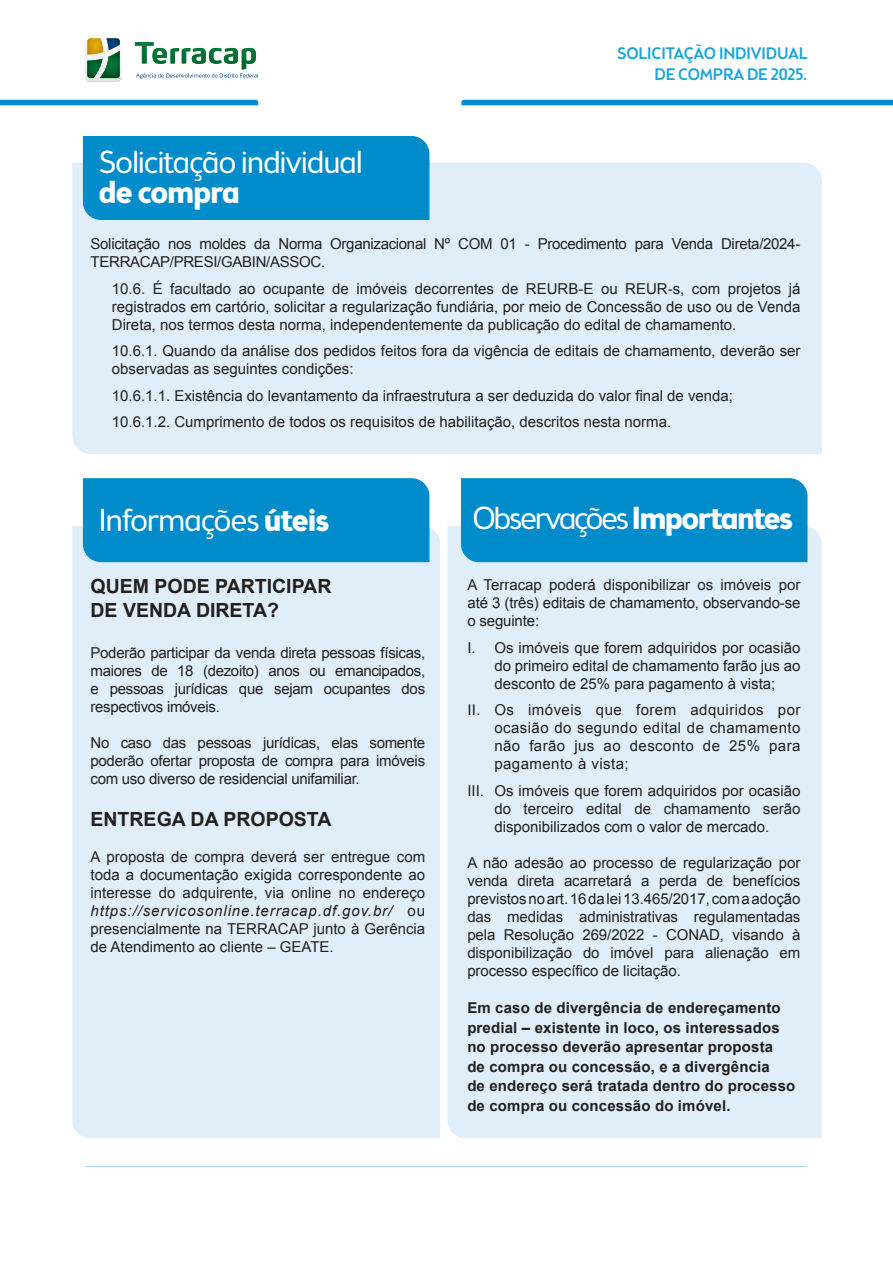
<style>
.page{position:relative;width:893px;height:1263px;background:#fff}
.page>*{position:absolute;margin:0;border:0;box-sizing:border-box;transform-origin:0 0}
.t1{font:300 31.5px/30px "Brooklyn Samuels Five";letter-spacing:-.02em;color:#fff}
.t2{font:300 31.5px "Brooklyn Samuels Five";letter-spacing:-.06em;color:#fff}
.t3{font:700 19.5px/23.4px "Arial";color:#231f20}
.t4{font:500 16.5px/20.4px "Brooklyn Samuels Five";letter-spacing:-.01em;color:#1ca4d7;text-align:right}
.Paragraph_Style_1{font:15px/18px "Arial";color:#231f20;text-align:justify}
.t5{font:700 15px/19.5px "Arial";letter-spacing:.01em;color:#231f20;text-align:justify}
.Paragraph_Style_1-2{font:15px/18px "Arial";letter-spacing:-.02em;color:#231f20}
.s1{font-weight:700}
.s2{font-style:italic}
</style>
<div class="page">
<svg style="left:0;top:100px;width:258px;height:5px"></svg>
<div style="left:461px;top:100px;width:432px;height:5px;background:#008cca"></div>
<svg style="left:85px;top:38px;width:37px;height:44px"></svg>
<img style="left:87px;top:59px;width:16px;height:19px">
<svg style="left:135px;top:42px;width:123px;height:37px"></svg>
<hr style="left:85px;top:1166px;width:722px;height:1px;background:#a5d2ec">
<div style="left:72px;top:526px;width:368px;height:612px;background:#dfeef8"></div>
<div style="left:72px;top:163px;width:750px;height:291px;background:#dfeef8"></div>
<div style="left:448px;top:526px;width:374px;height:612px;background:#dfeef8"></div>
<div style="left:83px;top:478px;width:346px;height:84px;background:#008cca"></div>
<div style="left:83px;top:136px;width:346px;height:84px;background:#008cca"></div>
<div style="left:461px;top:478px;width:346px;height:84px;background:#008cca"></div>
<p class="t1" style="left:99px;top:150px;width:265px">Solicitação individual <span class="s1">de compra</span></p>
<p class="t4" style="left:617px;top:45px;width:192px">SOLICITAÇÃO INDIVIDUAL<br>DE COMPRA DE 2025.</p>
<p class="Paragraph_Style_1-2" style="left:91px;top:235px;width:711px">Solicitação nos moldes da Norma Organizacional Nº COM 01 - Procedimento para Venda Direta/2024-<br>TERRACAP/PRESI/GABIN/ASSOC.</p>
<p class="Paragraph_Style_1" style="left:112px;top:279px;width:690px">10.6. É facultado ao ocupante de imóveis decorrentes de REURB-E ou REUR-s, com projetos já registrados em cartório, solicitar a regularização fundiária, por meio de Concessão de uso ou de Venda Direta, nos termos desta norma, independentemente da publicação do edital de chamamento.</p>
<p class="Paragraph_Style_1" style="left:112px;top:342px;width:690px">10.6.1. Quando da análise dos pedidos feitos fora da vigência de editais de chamamento, deverão ser observadas as seguintes condições:</p>
<p class="Paragraph_Style_1" style="left:112px;top:386px;width:623px">10.6.1.1. Existência do levantamento da infraestrutura a ser deduzida do valor final de venda;</p>
<p class="Paragraph_Style_1" style="left:112px;top:413px;width:561px">10.6.1.2. Cumprimento de todos os requisitos de habilitação, descritos nesta norma.</p>
<p class="t1" style="left:99px;top:508px;width:232px">Informações <span class="s1">úteis</span></p>
<p class="t3" style="left:91px;top:575px;width:242px">QUEM PODE PARTICIPAR<br>DE VENDA DIRETA?</p>
<p class="Paragraph_Style_1" style="left:91px;top:644px;width:336px">Poderão participar da venda direta pessoas físicas, maiores de 18 (dezoito) anos ou emancipados, e pessoas jurídicas que sejam ocupantes dos respectivos imóveis.</p>
<p class="Paragraph_Style_1" style="left:91px;top:734px;width:336px">No caso das pessoas jurídicas, elas somente poderão ofertar proposta de compra para imóveis com uso diverso de residencial unifamiliar.</p>
<p class="t3" style="left:91px;top:808px;width:242px">ENTREGA DA PROPOSTA</p>
<p class="Paragraph_Style_1" style="left:91px;top:847px;width:336px">A proposta de compra deverá ser entregue com toda a documentação exigida correspondente ao interesse do adquirente, via online no endereço <span class="s2">https://servicosonline.terracap.df.gov.br/</span> ou presencialmente na TERRACAP junto à Gerência de Atendimento ao cliente – GEATE.</p>
<p class="t2" style="left:472px;top:500px;width:322px">Observações <span class="s1">Importantes</span></p>
<p class="Paragraph_Style_1" style="left:467px;top:576px;width:335px">A Terracap poderá disponibilizar os imóveis por até 3 (três) editais de chamamento, observando-se o seguinte:</p>
<p class="Paragraph_Style_1" style="left:494px;top:638px;width:308px;text-indent:-27px">I. Os imóveis que forem adquiridos por ocasião do primeiro edital de chamamento farão jus ao desconto de 25% para pagamento à vista;</p>
<p class="Paragraph_Style_1" style="left:494px;top:701px;width:308px;text-indent:-27px">II. Os imóveis que forem adquiridos por ocasião do segundo edital de chamamento não farão jus ao desconto de 25% para pagamento à vista;</p>
<p class="Paragraph_Style_1" style="left:494px;top:781px;width:308px;text-indent:-27px">III. Os imóveis que forem adquiridos por ocasião do terceiro edital de chamamento serão disponibilizados com o valor de mercado.</p>
<p class="Paragraph_Style_1" style="left:467px;top:853px;width:335px">A não adesão ao processo de regularização por venda direta acarretará a perda de benefícios previstos no art. 16 da lei 13.465/2017, com a adoção das medidas administrativas regulamentadas pela Resolução 269/2022 - CONAD, visando à disponibilização do imóvel para alienação em processo específico de licitação.</p>
<p class="t5" style="left:467px;top:999px;width:315px">Em caso de divergência de endereçamento predial – existente in loco, os interessados no processo deverão apresentar proposta</p>
<p class="t5" style="left:467px;top:1057px;width:304px">de compra ou concessão, e a divergência</p>
<p class="t5" style="left:467px;top:1077px;width:330px">de endereço será tratada dentro do processo de compra ou concessão do imóvel.</p>
</div>
